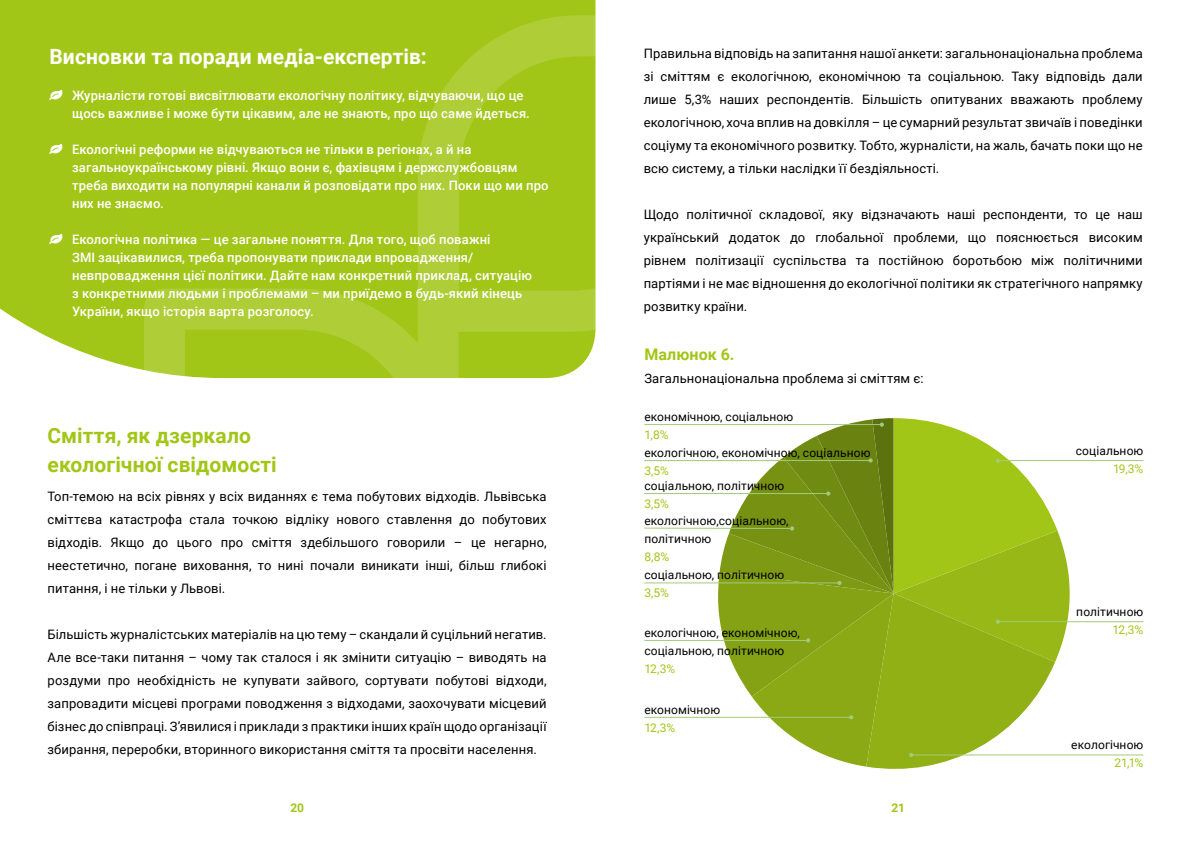
<style>
.page{position:relative;width:1191px;height:842px;background:#fff}
.page>*{position:absolute;margin:0;border:0;box-sizing:border-box;transform-origin:0 0}
.t1{font:700 21px/28.7px "Roboto";letter-spacing:.005em;color:#a2c617}
.t2{font:700 21px "Roboto";letter-spacing:.005em;color:#fff}
.t3{font:700 16px "Roboto";letter-spacing:.005em;color:#a2c617}
.t4{font:13px/23px "Roboto";letter-spacing:.01em;color:#000;text-align:justify}
.t5{font:500 13px/18px "Roboto";letter-spacing:.01em;color:#fff}
.t6{font:12px/18px "Roboto";letter-spacing:.01em;color:#000}
.t7{font:12px "Roboto";letter-spacing:-.07em;color:#a2c617}
.t8{font:700 12px "Roboto";color:#a2c617}
</style>
<div class="page">
<div style="left:0;top:0;width:595px;height:378px;background:#a2c617"></div>
<svg style="left:418px;top:15px;width:178px;height:317px;fill:#a2c617"></svg>
<svg style="left:144px;top:289px;width:315px;height:90px;fill:#aecd36"></svg>
<hr style="left:997px;top:460px;width:146px;height:1px;background:#a2cb79">
<hr style="left:997px;top:621px;width:146px;height:1px;background:#a2cb79">
<hr style="left:911px;top:755px;width:232px;height:1px;background:#a2cb79">
<svg style="left:644px;top:418px;width:430px;height:351px"></svg>
<h1 class="t2" style="left:49px;top:42px;width:379px">Висновки та поради медіа-експертів:</h1>
<p class="t5" style="left:72px;top:86px;width:459px;text-indent:-23px">● Журналісти готові висвітлювати екологічну політику, відчуваючи, що це щось важливе і може бути цікавим, але не знають, про що саме йдеться.</p>
<p class="t5" style="left:72px;top:140px;width:478px;text-indent:-23px">● Екологічні реформи не відчуваються не тільки в регіонах, а й на загальноукраїнському рівні. Якщо вони є, фахівцям і держслужбовцям треба виходити на популярні канали й розповідати про них. Поки що ми про них не знаємо.</p>
<p class="t5" style="left:72px;top:230px;width:461px;text-indent:-23px">● Екологічна політика — це загальне поняття. Для того, щоб поважні<br>ЗМІ зацікавилися, треба пропонувати приклади впровадження/ невпровадження цієї політики. Дайте нам конкретний приклад, ситуацію з конкретними людьми і проблемами – ми приїдемо в будь-який кінець України, якщо історія варта розголосу.</p>
<h1 class="t1" style="left:48px;top:421px;width:231px">Сміття, як дзеркало екологічної свідомості</h1>
<p class="t4" style="left:48px;top:484px;width:500px">Топ-темою на всіх рівнях у всіх виданнях є тема побутових відходів. Львівська сміттєва катастрофа стала точкою відліку нового ставлення до побутових відходів. Якщо до цього про сміття здебільшого говорили – це негарно, неестетично, погане виховання, то нині почали виникати інші, більш глибокі питання, і не тільки у Львові.</p>
<p class="t4" style="left:48px;top:622px;width:500px">Більшість журналістських матеріалів на цю тему – скандали й суцільний негатив.<br>Але все-таки питання – чому так сталося і як змінити ситуацію – виводять на роздуми про необхідність не купувати зайвого, сортувати побутові відходи, запровадити місцеві програми поводження з відходами, заохочувати місцевий бізнес до співпраці. З’явилися і приклади з практики інших країн щодо організації збирання, переробки, вторинного використання сміття та просвіти населення.</p>
<p class="t4" style="left:643px;top:41px;width:500px">Правильна відповідь на запитання нашої анкети: загальнонаціональна проблема зі сміттям є екологічною, економічною та соціальною. Таку відповідь дали лише 5,3% наших респондентів. Більшість опитуваних вважають проблему екологічною, хоча вплив на довкілля – це сумарний результат звичаїв і поведінки соціуму та економічного розвитку. Тобто, журналісти, на жаль, бачать поки що не всю систему, а тільки наслідки її бездіяльності.</p>
<p class="t4" style="left:643px;top:202px;width:500px">Щодо політичної складової, яку відзначають наші респонденти, то це наш український додаток до глобальної проблеми, що пояснюється високим рівнем політизації суспільства та постійною боротьбою між політичними партіями і не має відношення до екологічної політики як стратегічного напрямку розвитку країни.</p>
<p class="t3" style="left:644px;top:343px;width:92px">Малюнок 6.</p>
<p class="t4" style="left:644px;top:366px;width:281px">Загальнонаціональна проблема зі сміттям є:</p>
<p class="t6" style="left:644px;top:407px;width:150px">економічною, соціальною</p>
<p class="t7" style="left:644px;top:426px;width:26px">1,8%</p>
<p class="t6" style="left:644px;top:443px;width:228px">екологічною, економічною, соціальною</p>
<p class="t7" style="left:644px;top:462px;width:26px">3,5%</p>
<p class="t6" style="left:644px;top:476px;width:141px">соціальною, політичною</p>
<p class="t7" style="left:644px;top:495px;width:26px">3,5%</p>
<p class="t6" style="left:644px;top:511px;width:146px">екологічною,соціальною, політичною</p>
<p class="t7" style="left:644px;top:548px;width:26px">8,8%</p>
<p class="t6" style="left:644px;top:565px;width:141px">соціальною, політичною</p>
<p class="t7" style="left:644px;top:584px;width:26px">3,5%</p>
<p class="t6" style="left:644px;top:623px;width:157px">екологічною, економічною, соціальною, політичною</p>
<p class="t7" style="left:644px;top:660px;width:32px">12,3%</p>
<p class="t6" style="left:644px;top:700px;width:77px">економічною</p>
<p class="t7" style="left:644px;top:719px;width:32px">12,3%</p>
<p class="t6" style="left:1075px;top:441px;width:69px">соціальною</p>
<p class="t7" style="left:1113px;top:460px;width:32px">19,3%</p>
<p class="t6" style="left:1076px;top:602px;width:69px">політичною</p>
<p class="t7" style="left:1112px;top:621px;width:32px">12,3%</p>
<p class="t6" style="left:1071px;top:736px;width:74px">екологічною</p>
<p class="t7" style="left:1114px;top:755px;width:30px">21,1%</p>
<p class="t8" style="left:290px;top:799px;width:15px">20</p>
<p class="t8" style="left:891px;top:799px;width:15px">21</p>
</div>
